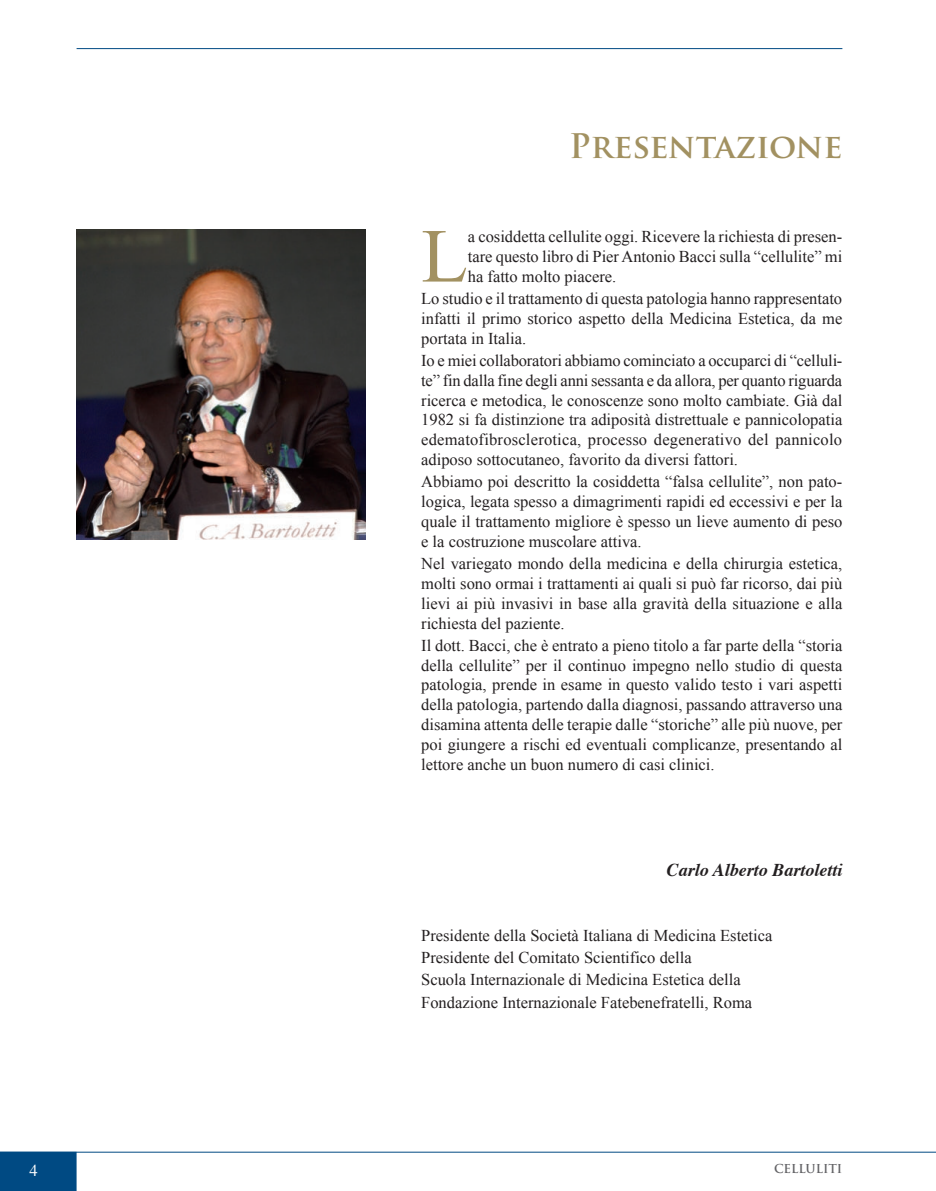
<style>
.page{position:relative;width:936px;height:1191px;background:#fff}
.page>*{position:absolute;margin:0;border:0;box-sizing:border-box;transform-origin:0 0}
.t1{font:76.35px "Times New Roman";color:#a29161}
.t2{font:700 33px "Trajan Pro";color:#a29161}
.t3{font:italic 700 18px "Times";color:#231f20}
.t4{font:16.5px/19.8px "Times New Roman";color:#231f20;text-align:justify}
.t5{font:16.5px "Times";color:#fff}
.t6{font:700 12px "Trajan Pro";color:#636366}
</style>
<div class="page">
<img style="left:77px;top:230px;width:289px;height:309px">
<hr style="left:77px;top:48px;width:765px;height:1px;background:#004a83">
<div style="left:0;top:1152px;width:77px;height:39px;background:#004a83"></div>
<hr style="left:0;top:1151px;width:935px;height:1px;background:#004a83">
<h2 class="t2" style="left:569px;top:131px;width:275px">Presentazione</h2>
<h1 class="t1" style="left:421px;top:228px;width:48px">L</h1>
<p class="t4" style="left:468px;top:228px;width:376px">a cosiddetta cellulite oggi. Ricevere la richiesta di presen&shy;tare questo libro di Pier Antonio Bacci sulla “cellulite” mi ha fatto molto piacere.</p>
<p class="t4" style="left:421px;top:290px;width:422px">Lo studio e il trattamento di questa patologia hanno rappresentato infatti il primo storico aspetto della Medicina Estetica, da me portata in Italia.</p>
<p class="t4" style="left:421px;top:352px;width:422px">Io e miei collaboratori abbiamo cominciato a occuparci di “celluli&shy;te” fin dalla fine degli anni sessanta e da allora, per quanto riguarda ricerca e metodica, le conoscenze sono molto cambiate. Già dal 1982 si fa distinzione tra adiposità distrettuale e pannicolopatia edematofibrosclerotica, processo degenerativo del pannicolo adiposo sottocutaneo, favorito da diversi fattori.</p>
<p class="t4" style="left:421px;top:473px;width:422px">Abbiamo poi descritto la cosiddetta “falsa cellulite”, non pato&shy;logica, legata spesso a dimagrimenti rapidi ed eccessivi e per la quale il trattamento migliore è spesso un lieve aumento di peso e la costruzione muscolare attiva.</p>
<p class="t4" style="left:421px;top:555px;width:422px">Nel variegato mondo della medicina e della chirurgia estetica, molti sono ormai i trattamenti ai quali si può far ricorso, dai più lievi ai più invasivi in base alla gravità della situazione e alla richiesta del paziente.</p>
<p class="t4" style="left:421px;top:637px;width:422px">Il dott. Bacci, che è entrato a pieno titolo a far parte della “storia della cellulite” per il continuo impegno nello studio di questa patologia, prende in esame in questo valido testo i vari aspetti della patologia, partendo dalla diagnosi, passando attraverso una disamina attenta delle terapie dalle “storiche” alle più nuove, per poi giungere a rischi ed eventuali complicanze, presentando al lettore anche un buon numero di casi clinici.</p>
<p class="t3" style="left:667px;top:863px;width:177px">Carlo Alberto Bartoletti</p>
<p class="t4" style="left:421px;top:925px;width:353px;line-height:22.4px;text-align:left">Presidente della Società Italiana di Medicina Estetica Presidente del Comitato Scientifico della<br>Scuola Internazionale di Medicina Estetica della Fondazione Internazionale Fatebenefratelli, Roma</p>
<p class="t5" style="left:29px;top:1165px;width:10px">4</p>
<p class="t6" style="left:774px;top:1161px;width:70px">CELLULITI</p>
</div>
